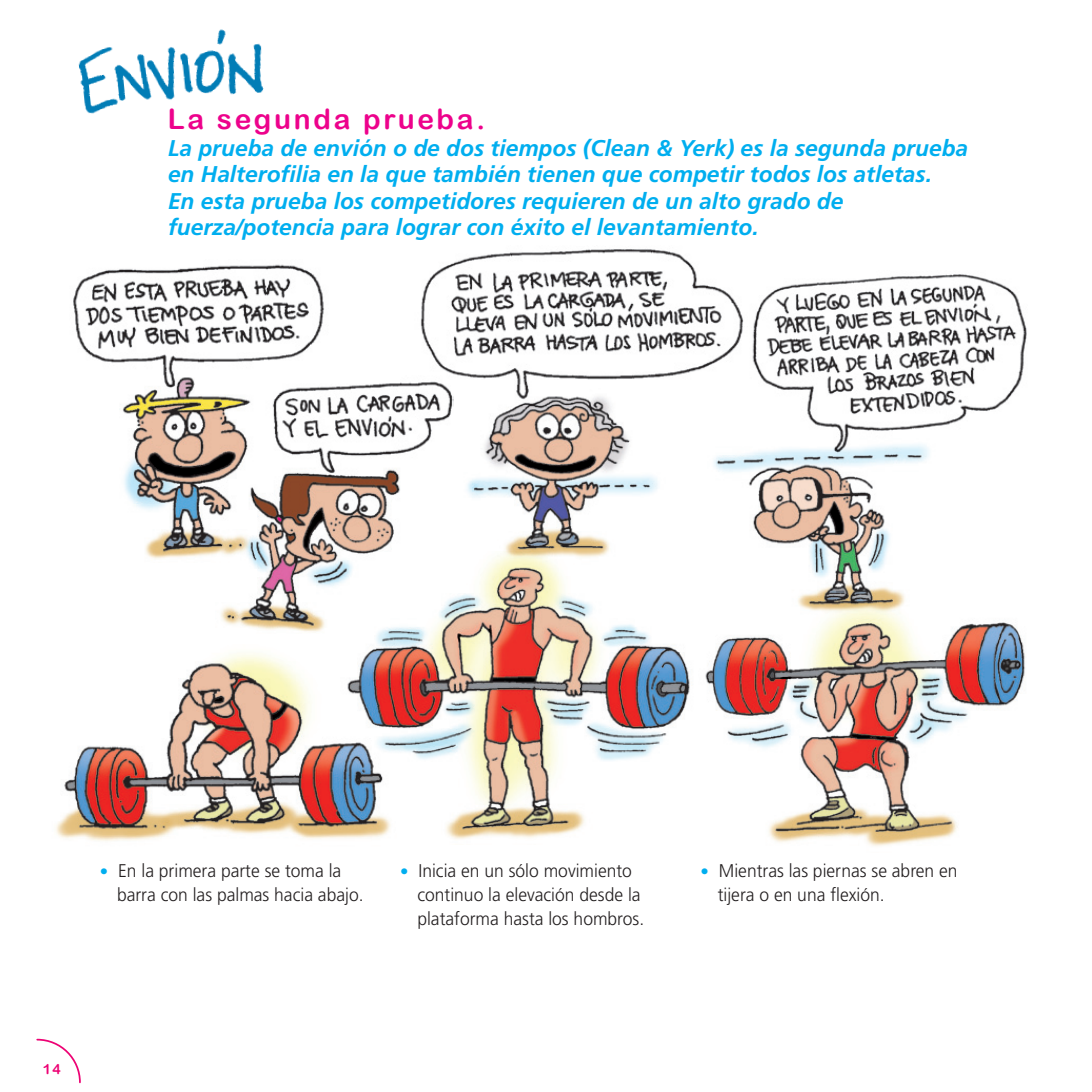
<style>
.page{position:relative;width:1092px;height:1092px;background:#fff}
.page>*{position:absolute;margin:0;border:0;box-sizing:border-box;transform-origin:0 0}
.t1{font:28px "Arial Rounded MT Bold";letter-spacing:.1em;color:#ed028c}
.t2{font:italic 700 22.75px/26.2px "Frutiger";color:#00aeef}
.t3{font:300 18.38px/24.2px "Frutiger";color:#231f20;scale:.95 1}
.t4{font:14px "Arial Rounded MT Bold";color:#ed0274}
.s1{font-weight:900;font-size:24.5px;color:#00aeef}
</style>
<div class="page">
<svg style="left:36px;top:1038px;width:45px;height:45px"></svg>
<img style="left:78px;top:29px;width:186px;height:85px">
<img style="left:73px;top:264px;width:251px;height:295px">
<img style="left:215px;top:375px;width:198px;height:257px">
<img style="left:413px;top:249px;width:286px;height:302px">
<img style="left:699px;top:274px;width:328px;height:327px">
<img style="left:56px;top:653px;width:276px;height:188px">
<img style="left:332px;top:551px;width:373px;height:289px">
<img style="left:690px;top:601px;width:335px;height:245px">
<p class="t1" style="left:168px;top:103px;width:319px">La segunda prueba.</p>
<p class="t2" style="left:168px;top:135px;width:801px">La prueba de envión o de dos tiempos (Clean &amp; Yerk) es la segunda prueba en Halterofilia en la que también tienen que competir todos los atletas.<br>En esta prueba los competidores requieren de un alto grado de fuerza/potencia para lograr con éxito el levantamiento.</p>
<p class="t3" style="left:117px;top:858px;width:261px;text-indent:-18px"><span class="s1">·</span> En la primera parte se toma la barra con las palmas hacia abajo.</p>
<p class="t3" style="left:417px;top:858px;width:240px;text-indent:-18px"><span class="s1">·</span> Inicia en un sólo movimiento continuo la elevación desde la plataforma hasta los hombros.</p>
<p class="t3" style="left:717px;top:858px;width:254px;text-indent:-18px"><span class="s1">·</span> Mientras las piernas se abren en tijera o en una flexión.</p>
<p class="t4" style="left:43px;top:1060px;width:20px">14</p>
</div>
